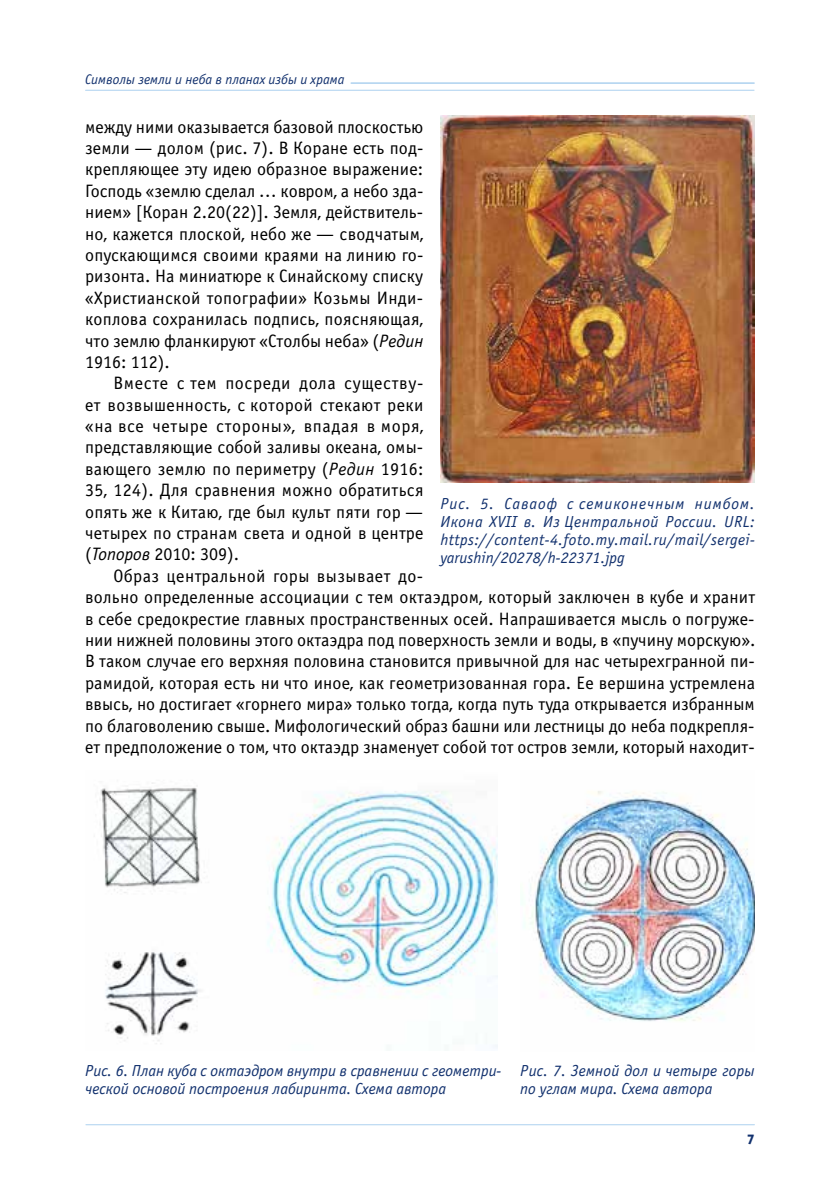
<style>
.page{position:relative;width:840px;height:1191px;background:#fff}
.page>*{position:absolute;margin:0;border:0;box-sizing:border-box;transform-origin:0 0}
.t1{font:18px/21.4px "Officina Sans C";color:#000;text-align:justify}
.t2{font:italic 16px/18px "Officina Sans C";color:#12316e}
.t3{font:italic 14px "Officina Sans C";color:#12316e}
.t4{font:14px "Officina Sans Extra Bold C";color:#12316e}
.s1{font-style:italic}
</style>
<div class="page">
<img style="left:440px;top:115px;width:314px;height:367px">
<img style="left:100px;top:782px;width:397px;height:266px">
<img style="left:521px;top:791px;width:233px;height:230px">
<hr style="left:85px;top:90px;width:668px;height:1px;background:#add1ef">
<hr style="left:351px;top:82px;width:402px;height:2px;background:#add1ef">
<hr style="left:86px;top:1124px;width:668px;height:1px;background:#add1ef">
<p class="t3" style="left:85px;top:71px;width:261px">Символы земли и неба в планах избы и храма</p>
<p class="t1" style="left:85px;top:116px;width:340px">между ними оказывается базовой плоскостью земли — долом (рис. 7). В Коране есть под&shy;крепляющее эту идею образное выражение:<br>Господь «землю сделал … ковром, а небо зда&shy;нием» [Коран 2.20(22)]. Земля, действитель&shy;но, кажется плоской, небо же — сводчатым, опускающимся своими краями на линию го&shy;ризонта. На миниатюре к Синайскому списку «Христианской топографии» Козьмы Инди&shy;коплова сохранилась подпись, поясняющая, что землю фланкируют «Столбы неба» (<span class="s1">Редин </span>1916: 112).</p>
<p class="t1" style="left:85px;top:373px;width:340px;text-indent:28px">Вместе с тем посреди дола существу&shy;ет возвышенность, с которой стекают реки «на все четыре стороны», впадая в моря, представляющие собой заливы океана, омы&shy;вающего землю по периметру (<span class="s1">Редин</span> 1916:<br>35, 124). Для сравнения можно обратиться опять же к Китаю, где был культ пяти гор — четырех по странам света и одной в центре (<span class="s1">Топоров</span> 2010: 309).</p>
<p class="t1" style="left:85px;top:565px;width:671px;text-align:left;text-indent:28px">Образ центральной горы вызывает до-<br>вольно определенные ассоциации с тем октаэдром, который заключен в кубе и хранит в себе средокрестие главных пространственных осей. Напрашивается мысль о погруже&shy;нии нижней половины этого октаэдра под поверхность земли и воды, в «пучину морскую».<br>В таком случае его верхняя половина становится привычной для нас четырехгранной пи&shy;рамидой, которая есть ни что иное, как геометризованная гора. Ее вершина устремлена ввысь, но достигает «горнего мира» только тогда, когда путь туда открывается избранным по благоволению свыше. Мифологический образ башни или лестницы до неба подкрепля&shy;ет предположение о том, что октаэдр знаменует собой тот остров земли, который находит-</p>
<p class="t2" style="left:440px;top:495px;width:316px;text-align:justify">Рис. 5. Саваоф с семиконечным нимбом.<br>Икона XVII в. Из Центральной России. URL: https://content-4.foto.my.mail.ru/mail/sergei&shy;yarushin/20278/h-22371.jpg</p>
<p class="t2" style="left:85px;top:1062px;width:417px">Рис. 6. План куба с октаэдром внутри в сравнении с геометри&shy;ческой основой построения лабиринта. Схема автора</p>
<p class="t2" style="left:520px;top:1062px;width:236px">Рис. 7. Земной дол и четыре горы по углам мира. Схема автора</p>
<p class="t4" style="left:746px;top:1130px;width:9px">7</p>
</div>
